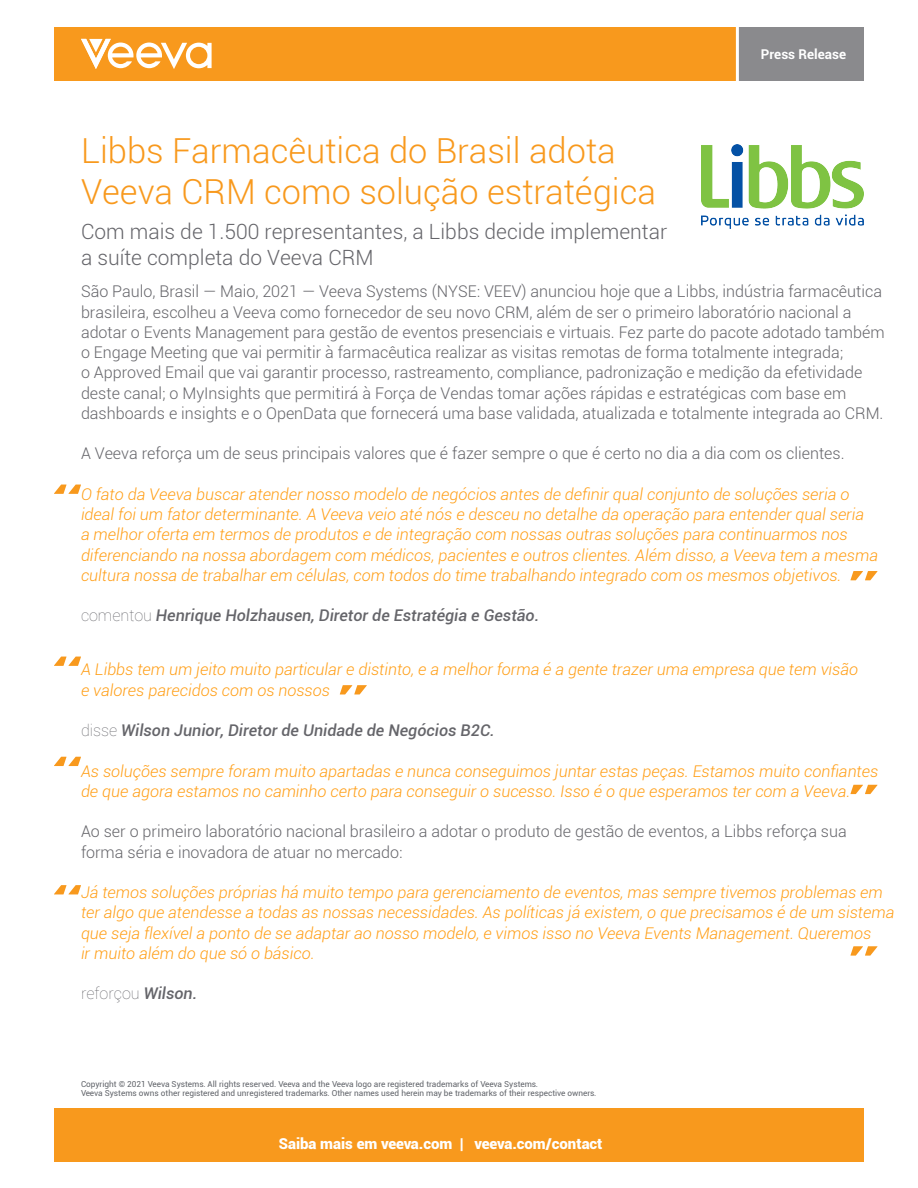
<style>
.page{position:relative;width:918px;height:1188px;background:#fff}
.page>*{position:absolute;margin:0;border:0;box-sizing:border-box;transform-origin:0 0}
.t1{font:300 34.5px/41.4px "Roboto";color:#f8991d}
.t2{font:300 21px/25.2px "Roboto";color:#65656a}
.t3{font:italic 300 16.2px/20.2px "Roboto";color:#ff9e15}
.t4{font:300 16.2px/20.2px "Roboto";color:#65656a}
.t5{font:italic 500 16.2px "Roboto";color:#65656a}
.t6{font:100 16.2px "Roboto";color:#65656a}
.t7{font:900 15px "Roboto";color:#fff}
.t8{font:700 13.5px "Roboto";color:#fff}
.t9{font:8.25px/9px "Roboto";color:#61646a}
.s1{font-weight:100;font-style:normal}
.s2{font-weight:500;font-style:italic}
</style>
<div class="page">
<div style="left:54px;top:27px;width:683px;height:54px;background:#f8991d"></div>
<div style="left:737px;top:27px;width:127px;height:54px;background:#8a8a8d"></div>
<hr style="left:736px;top:22px;width:3px;height:73px;background:#fff">
<svg style="left:81px;top:39px;width:131px;height:30px"></svg>
<svg style="left:54px;top:485px;width:27px;height:9px"></svg>
<svg style="left:54px;top:657px;width:27px;height:9px"></svg>
<svg style="left:54px;top:757px;width:27px;height:9px"></svg>
<svg style="left:54px;top:885px;width:27px;height:9px"></svg>
<svg style="left:850px;top:571px;width:28px;height:9px"></svg>
<svg style="left:850px;top:785px;width:28px;height:9px"></svg>
<svg style="left:850px;top:946px;width:28px;height:10px"></svg>
<svg style="left:340px;top:685px;width:27px;height:9px"></svg>
<div style="left:54px;top:1108px;width:810px;height:54px;background:#f8991d"></div>
<img style="left:702px;top:145px;width:162px;height:83px">
<h1 class="t1" style="left:81px;top:129px;width:577px">Libbs Farmacêutica do Brasil adota<br>Veeva CRM como solução estratégica</h1>
<p class="t2" style="left:81px;top:219px;width:588px">Com mais de 1.500 representantes, a Libbs decide implementar a suíte completa do Veeva CRM</p>
<p class="t8" style="left:761px;top:45px;width:87px">Press Release</p>
<p class="t4" style="left:81px;top:281px;width:805px">São Paulo, Brasil — Maio, 2021 — Veeva Systems (NYSE: VEEV) anunciou hoje que a Libbs, indústria farmacêutica brasileira, escolheu a Veeva como fornecedor de seu novo CRM, além de ser o primeiro laboratório nacional a adotar o Events Management para gestão de eventos presenciais e virtuais. Fez parte do pacote adotado também o Engage Meeting que vai permitir à farmacêutica realizar as visitas remotas de forma totalmente integrada;<br>o Approved Email que vai garantir processo, rastreamento, compliance, padronização e medição da efetividade deste canal; o MyInsights que permitirá à Força de Vendas tomar ações rápidas e estratégicas com base em dashboards e insights e o OpenData que fornecerá uma base validada, atualizada e totalmente integrada ao CRM.</p>
<p class="t4" style="left:81px;top:443px;width:765px">A Veeva reforça um de seus principais valores que é fazer sempre o que é certo no dia a dia com os clientes.</p>
<p class="t3" style="left:81px;top:483px;width:799px">O fato da Veeva buscar atender nosso modelo de negócios antes de definir qual conjunto de soluções seria o ideal foi um fator determinante. A Veeva veio até nós e desceu no detalhe da operação para entender qual seria<br>a melhor oferta em termos de produtos e de integração com nossas outras soluções para continuarmos nos diferenciando na nossa abordagem com médicos, pacientes e outros clientes. Além disso, a Veeva tem a mesma cultura nossa de trabalhar em células, com todos do time trabalhando integrado com os mesmos objetivos.</p>
<p class="t5" style="left:81px;top:604px;width:460px"><span class="s1">comentou</span> Henrique Holzhausen, Diretor de Estratégia e Gestão.</p>
<p class="t3" style="left:81px;top:659px;width:779px">A Libbs tem um jeito muito particular e distinto, e a melhor forma é a gente trazer uma empresa que tem visão e valores parecidos com os nossos</p>
<p class="t5" style="left:81px;top:719px;width:415px"><span class="s1">disse</span> Wilson Junior, Diretor de Unidade de Negócios B2C.</p>
<p class="t3" style="left:81px;top:760px;width:799px">As soluções sempre foram muito apartadas e nunca conseguimos juntar estas peças. Estamos muito confiantes de que agora estamos no caminho certo para conseguir o sucesso. Isso é o que esperamos ter com a Veeva.</p>
<p class="t4" style="left:81px;top:821px;width:767px">Ao ser o primeiro laboratório nacional brasileiro a adotar o produto de gestão de eventos, a Libbs reforça sua forma séria e inovadora de atuar no mercado:</p>
<p class="t3" style="left:81px;top:882px;width:815px">Já temos soluções próprias há muito tempo para gerenciamento de eventos, mas sempre tivemos problemas em ter algo que atendesse a todas as nossas necessidades. As políticas já existem, o que precisamos é de um sistema que seja flexível a ponto de se adaptar ao nosso modelo, e vimos isso no Veeva Events Management. Queremos<br>ir muito além do que só o básico.</p>
<p class="t6" style="left:81px;top:983px;width:118px">reforçou <span class="s2">Wilson.</span></p>
<p class="t9" style="left:81px;top:1079px;width:517px">Copyright © 2021 Veeva Systems. All rights reserved. Veeva and the Veeva logo are registered trademarks of Veeva Systems.<br>Veeva Systems owns other registered and unregistered trademarks. Other names used herein may be trademarks of their respective owners.</p>
<p class="t7" style="left:279px;top:1133px;width:325px">Saiba mais em veeva.com | veeva.com/contact</p>
</div>
